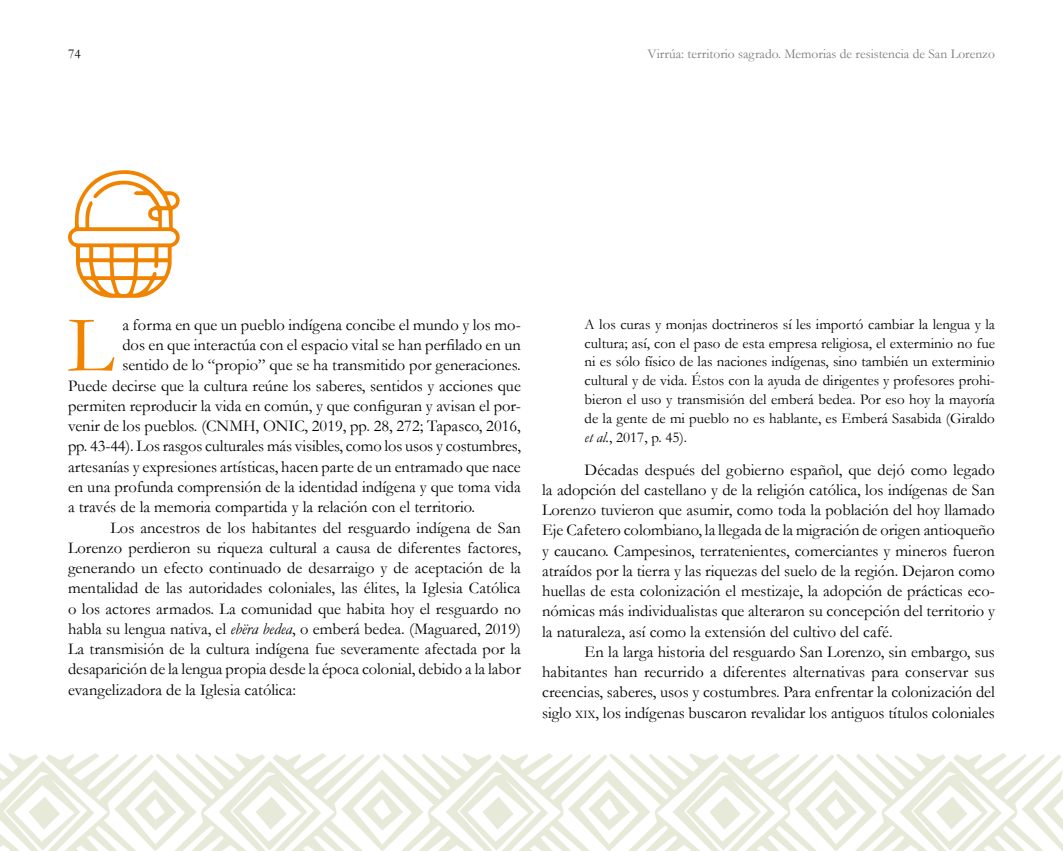
<style>
.page{position:relative;width:1063px;height:851px;background:#fff}
.page>*{position:absolute;margin:0;border:0;box-sizing:border-box;transform-origin:0 0}
.t1{font:81.45px "Garamond";color:#f08300}
.t2{font:16.5px/20.2px "Garamond";color:#000;text-align:justify}
.t3{font:15px/18.8px "Garamond";color:#000;text-align:justify}
.t4{font:13.5px "Garamond";color:#7c7b7b}
.t5{font:13.5px "Garamond";color:#000}
.s1{font-style:italic}
.s2{font-size:11.55px}
</style>
<div class="page">
<svg style="left:0;top:753px;width:1063px;height:97px"></svg>
<svg style="left:68px;top:170px;width:112px;height:128px"></svg>
<p class="t5" style="left:68px;top:44px;width:14px">74</p>
<p class="t4" style="left:648px;top:44px;width:349px">Virrúa: territorio sagrado. Memorias de resistencia de San Lorenzo</p>
<h1 class="t1" style="left:68px;top:290px;width:48px">L</h1>
<p class="t2" style="left:122px;top:314px;width:400px">a forma en que un pueblo indígena concibe el mundo y los mo-</p>
<p class="t2" style="left:122px;top:334px;width:400px">dos en que interactúa con el espacio vital se han perfilado en un</p>
<p class="t2" style="left:122px;top:354px;width:400px">sentido de lo “propio” que se ha transmitido por generaciones.</p>
<p class="t2" style="left:68px;top:375px;width:454px">Puede decirse que la cultura reúne los saberes, sentidos y acciones que</p>
<p class="t2" style="left:68px;top:395px;width:454px">permiten reproducir la vida en común, y que configuran y avisan el por-</p>
<p class="t2" style="left:68px;top:415px;width:454px">venir de los pueblos. (CNMH, ONIC, 2019, pp. 28, 272; Tapasco, 2016,</p>
<p class="t2" style="left:68px;top:435px;width:454px">pp. 43-44). Los rasgos culturales más visibles, como los usos y costumbres,</p>
<p class="t2" style="left:68px;top:456px;width:454px">artesanías y expresiones artísticas, hacen parte de un entramado que nace</p>
<p class="t2" style="left:68px;top:476px;width:454px">en una profunda comprensión de la identidad indígena y que toma vida</p>
<p class="t2" style="left:68px;top:496px;width:408px">a través de la memoria compartida y la relación con el territorio.</p>
<p class="t2" style="left:111px;top:516px;width:412px">Los ancestros de los habitantes del resguardo indígena de San</p>
<p class="t2" style="left:68px;top:537px;width:454px">Lorenzo perdieron su riqueza cultural a causa de diferentes factores,</p>
<p class="t2" style="left:68px;top:557px;width:454px">generando un efecto continuado de desarraigo y de aceptación de la</p>
<p class="t2" style="left:68px;top:577px;width:454px">mentalidad de las autoridades coloniales, las élites, la Iglesia Católica</p>
<p class="t2" style="left:68px;top:597px;width:454px">o los actores armados. La comunidad que habita hoy el resguardo no</p>
<p class="t2" style="left:68px;top:618px;width:454px">habla su lengua nativa, el <span class="s1">ebëra bedea</span>, o emberá bedea. (Maguared, 2019)</p>
<p class="t2" style="left:68px;top:638px;width:454px">La transmisión de la cultura indígena fue severamente afectada por la</p>
<p class="t2" style="left:68px;top:658px;width:454px">desaparición de la lengua propia desde la época colonial, debido a la labor</p>
<p class="t2" style="left:68px;top:678px;width:230px">evangelizadora de la Iglesia católica:</p>
<p class="t3" style="left:585px;top:314px;width:412px">A los curas y monjas doctrineros sí les importó cambiar la lengua y la cultura; así, con el paso de esta empresa religiosa, el exterminio no fue ni es sólo físico de las naciones indígenas, sino también un exterminio cultural y de vida. Éstos con la ayuda de dirigentes y profesores prohi&shy;bieron el uso y transmisión del emberá bedea. Por eso hoy la mayoría de la gente de mi pueblo no es hablante, es Emberá Sasabida (Giraldo <span class="s1">et al.</span>, 2017, p. 45).</p>
<p class="t2" style="left:542px;top:458px;width:454px;text-indent:43px">Décadas después del gobierno español, que dejó como legado la adopción del castellano y de la religión católica, los indígenas de San Lorenzo tuvieron que asumir, como toda la población del hoy llamado Eje Cafetero colombiano, la llegada de la migración de origen antioqueño y caucano. Campesinos, terratenientes, comerciantes y mineros fueron atraídos por la tierra y las riquezas del suelo de la región. Dejaron como huellas de esta colonización el mestizaje, la adopción de prácticas eco&shy;nómicas más individualistas que alteraron su concepción del territorio y la naturaleza, así como la extensión del cultivo del café.</p>
<p class="t2" style="left:542px;top:641px;width:454px;text-indent:43px">En la larga historia del resguardo San Lorenzo, sin embargo, sus habitantes han recurrido a diferentes alternativas para conservar sus creencias, saberes, usos y costumbres. Para enfrentar la colonización del siglo <span class="s2">xix</span>, los indígenas buscaron revalidar los antiguos títulos coloniales</p>
</div>
